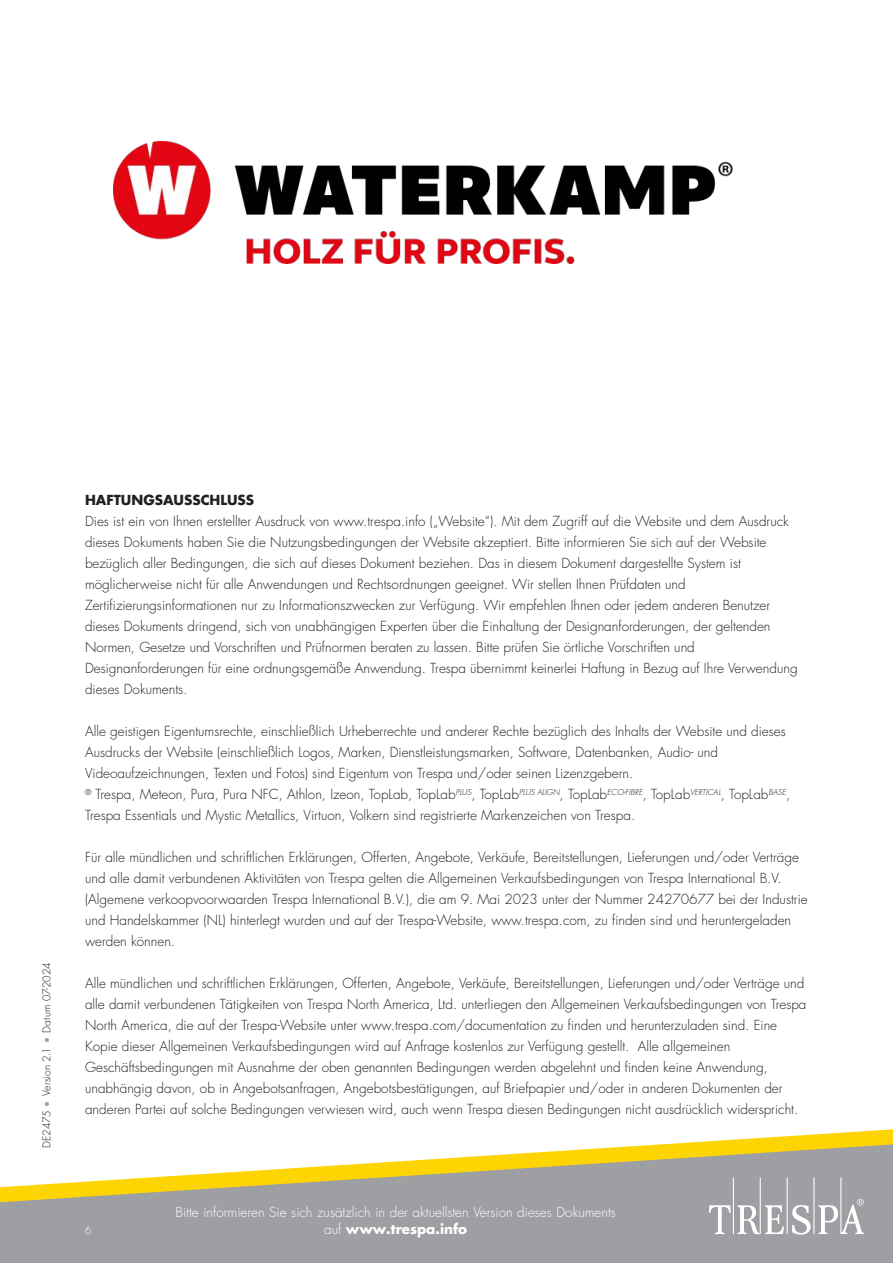
<style>
.page{position:relative;width:893px;height:1263px;background:#fff}
.page>*{position:absolute;margin:0;border:0;box-sizing:border-box;transform-origin:0 0}
.platte_tekst{font:300 13.5px/21px "Futura Std";color:#231f20}
.t1{font:300 13.5px/16.5px "Futura Std";color:#fff;text-align:center}
.intro___tussenkop{font:700 13.5px "Futura Std";color:#231f20}
.t2{font:300 10.5px "Futura Std";letter-spacing:-.005em;color:#231f20}
.t3{font:300 10.5px "Futura Std";color:#fff}
.s1{color:#9d9fa2}
.s2{font-weight:700}
</style>
<div class="page">
<div style="left:0;top:1212px;width:893px;height:51px;background:#9d9fa2"></div>
<svg style="left:709px;top:1212px;width:155px;height:23px"></svg>
<svg style="left:0;top:1129px;width:893px;height:83px"></svg>
<img style="left:113px;top:141px;width:620px;height:123px">
<p class="t2" style="left:40px;top:1148px;width:187px;rotate:-90deg">DE2475 <span class="s1">■</span> Version 2.1 <span class="s1">■</span> Datum 07-2024</p>
<p class="intro___tussenkop" style="left:85px;top:491px;width:171px">HAFTUNGSAUSSCHLUSS</p>
<p class="platte_tekst" style="left:85px;top:511px;width:705px">Dies ist ein von Ihnen erstellter Ausdruck von www.trespa.info („Website“). Mit dem Zugriff auf die Website und dem Ausdruck</p>
<p class="platte_tekst" style="left:85px;top:532px;width:683px">dieses Dokuments haben Sie die Nutzungsbedingungen der Website akzeptiert. Bitte informieren Sie sich auf der Website</p>
<p class="platte_tekst" style="left:85px;top:553px;width:657px">bezüglich aller Bedingungen, die sich auf dieses Dokument beziehen. Das in diesem Dokument dargestellte System ist</p>
<p class="platte_tekst" style="left:85px;top:574px;width:602px">möglicherweise nicht für alle Anwendungen und Rechtsordnungen geeignet. Wir stellen Ihnen Prüfdaten und</p>
<p class="platte_tekst" style="left:85px;top:595px;width:687px">Zertifizierungsinformationen nur zu Informationszwecken zur Verfügung. Wir empfehlen Ihnen oder jedem anderen Benutzer</p>
<p class="platte_tekst" style="left:85px;top:616px;width:687px">dieses Dokuments dringend, sich von unabhängigen Experten über die Einhaltung der Designanforderungen, der geltenden</p>
<p class="platte_tekst" style="left:85px;top:637px;width:611px">Normen, Gesetze und Vorschriften und Prüfnormen beraten zu lassen. Bitte prüfen Sie örtliche Vorschriften und</p>
<p class="platte_tekst" style="left:85px;top:658px;width:714px">Designanforderungen für eine ordnungsgemäße Anwendung. Trespa übernimmt keinerlei Haftung in Bezug auf Ihre Verwendung</p>
<p class="platte_tekst" style="left:85px;top:679px;width:104px">dieses Dokuments.</p>
<p class="platte_tekst" style="left:85px;top:721px;width:702px">Alle geistigen Eigentumsrechte, einschließlich Urheberrechte und anderer Rechte bezüglich des Inhalts der Website und dieses<br>Ausdrucks der Website (einschließlich Logos, Marken, Dienstleistungsmarken, Software, Datenbanken, Audio- und<br>Videoaufzeichnungen, Texten und Fotos) sind Eigentum von Trespa und/oder seinen Lizenzgebern.</p>
<p class="platte_tekst" style="left:85px;top:784px;width:707px"><sup>®</sup> Trespa, Meteon, Pura, Pura NFC, Athlon, Izeon, TopLab, TopLab<sup>PLUS</sup>, TopLab<sup>PLUS</sup> <sup>ALIGN</sup>, TopLab<sup>ECO-FIBRE</sup>, TopLab<sup>VERTICAL</sup>, TopLab<sup>BASE</sup>,<br>Trespa Essentials und Mystic Metallics, Virtuon, Volkern sind registrierte Markenzeichen von Trespa.</p>
<p class="platte_tekst" style="left:85px;top:847px;width:724px">Für alle mündlichen und schriftlichen Erklärungen, Offerten, Angebote, Verkäufe, Bereitstellungen, Lieferungen und/oder Verträge und alle damit verbundenen Aktivitäten von Trespa gelten die Allgemeinen Verkaufsbedingungen von Trespa International B.V. (Algemene verkoopvoorwaarden Trespa International B.V.), die am 9. Mai 2023 unter der Nummer 24270677 bei der Industrie und Handelskammer (NL) hinterlegt wurden und auf der Trespa-Website, www.trespa.com, zu finden sind und heruntergeladen werden können.</p>
<p class="platte_tekst" style="left:85px;top:973px;width:723px">Alle mündlichen und schriftlichen Erklärungen, Offerten, Angebote, Verkäufe, Bereitstellungen, Lieferungen und/oder Verträge und alle damit verbundenen Tätigkeiten von Trespa North America, Ltd. unterliegen den Allgemeinen Verkaufsbedingungen von Trespa North America, die auf der Trespa-Website unter www.trespa.com/documentation zu finden und herunterzuladen sind. Eine Kopie dieser Allgemeinen Verkaufsbedingungen wird auf Anfrage kostenlos zur Verfügung gestellt. Alle allgemeinen Geschäftsbedingungen mit Ausnahme der oben genannten Bedingungen werden abgelehnt und finden keine Anwendung, unabhängig davon, ob in Angebotsanfragen, Angebotsbestätigungen, auf Briefpapier und/oder in anderen Dokumenten der anderen Partei auf solche Bedingungen verwiesen wird, auch wenn Trespa diesen Bedingungen nicht ausdrücklich widerspricht.</p>
<p class="t3" style="left:85px;top:1223px;width:8px">6</p>
<p class="t1" style="left:175px;top:1204px;width:442px">Bitte informieren Sie sich zusätzlich in der aktuellsten Version dieses Dokuments auf <span class="s2">www.trespa.info</span></p>
</div>
